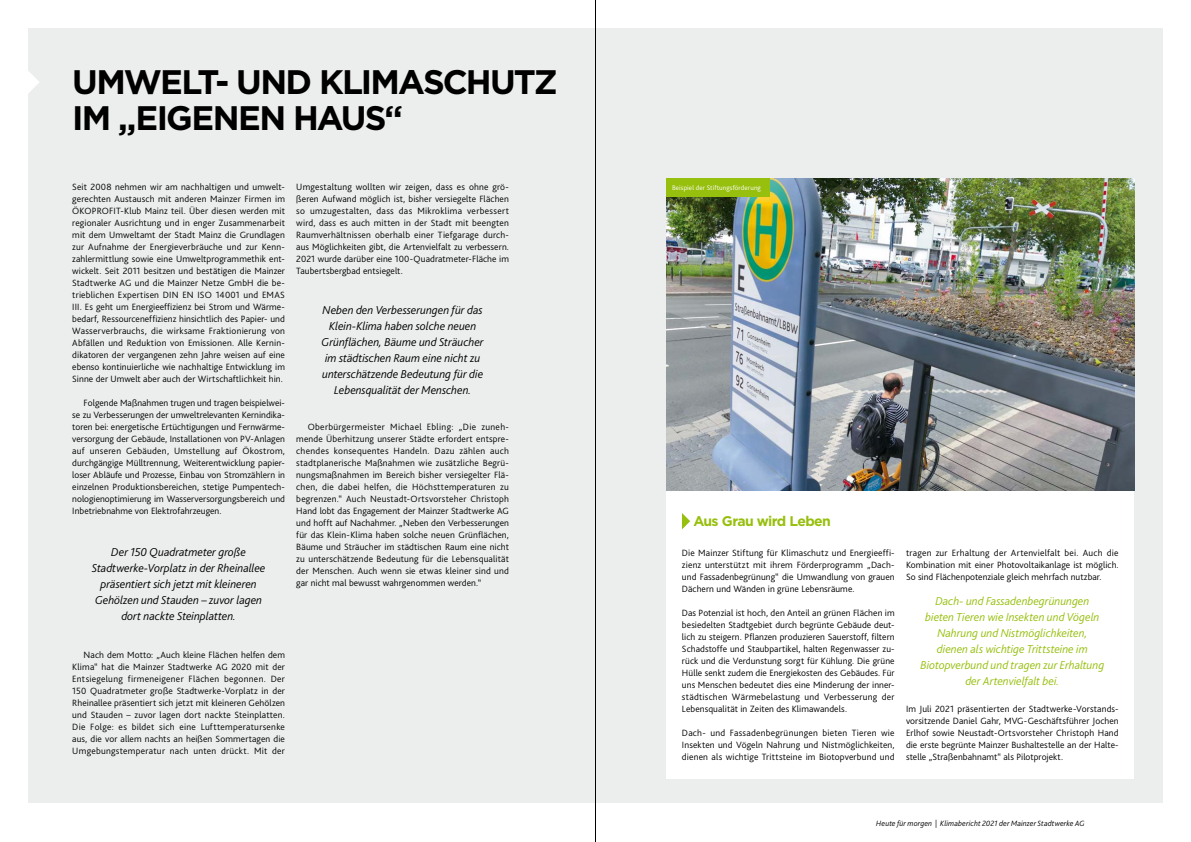
<style>
.page{position:relative;width:1191px;height:842px;background:#fff}
.page>*{position:absolute;margin:0;border:0;box-sizing:border-box;transform-origin:0 0}
.t1{font:700 34px/36px "Gotham";letter-spacing:-.055em;color:#000}
.t2{font:700 14px "Gotham";letter-spacing:-.05em;color:#97bf0d}
.t3{font:italic 300 12px/16px "Bliss";letter-spacing:-.005em;color:#000;text-align:center}
.t4{font:italic 300 12px/16px "Bliss";letter-spacing:-.005em;color:#97bf0d;text-align:center}
.t5{font:300 9.5px/12px "Bliss";letter-spacing:.005em;color:#000;text-align:justify}
.t6{font:italic 300 8px "Bliss";letter-spacing:.01em;color:#000}
.t7{font:300 7px "Bliss";letter-spacing:.015em;color:#fff}
</style>
<div class="page">
<div style="left:28px;top:28px;width:1134px;height:774px;background:#eceded"></div>
<svg style="left:28px;top:71px;width:11px;height:22px"></svg>
<div style="left:666px;top:178px;width:468px;height:600px;background:#fff"></div>
<img style="left:666px;top:178px;width:468px;height:312px">
<div style="left:666px;top:178px;width:104px;height:18px;background:#97bf0d"></div>
<svg style="left:682px;top:513px;width:8px;height:16px"></svg>
<hr style="left:595px;top:0;width:1px;height:842px;background:#000">
<h1 class="t1" style="left:72px;top:64px;width:487px">UMWELT- UND KLIMASCHUTZ<br>IM „EIGENEN HAUS“</h1>
<p class="t5" style="left:72px;top:181px;width:214px">Seit 2008 nehmen wir am nachhaltigen und umwelt&shy;gerechten Austausch mit anderen Mainzer Firmen im ÖKOPROFIT-Klub Mainz teil. Über diesen werden mit regionaler Ausrichtung und in enger Zusammenarbeit mit dem Umweltamt der Stadt Mainz die Grundlagen zur Aufnahme der Energieverbräuche und zur Kenn&shy;zahlermittlung sowie eine Umweltprogrammethik ent&shy;wickelt. Seit 2011 besitzen und bestätigen die Mainzer Stadtwerke AG und die Mainzer Netze GmbH die be&shy;trieblichen Expertisen DIN EN ISO 14001 und EMAS III. Es geht um Energieeffizienz bei Strom und Wärme&shy;bedarf, Ressourceneffizienz hinsichtlich des Papier- und Wasserverbrauchs, die wirksame Fraktionierung von Abfällen und Reduktion von Emissionen. Alle Kernin&shy;dikatoren der vergangenen zehn Jahre weisen auf eine ebenso kontinuierliche wie nachhaltige Entwicklung im Sinne der Umwelt aber auch der Wirtschaftlichkeit hin.</p>
<p class="t5" style="left:72px;top:397px;width:214px;text-indent:11px">Folgende Maßnahmen trugen und tragen beispielwei&shy;se zu Verbesserungen der umweltrelevanten Kernindika&shy;toren bei: energetische Ertüchtigungen und Fernwärme&shy;versorgung der Gebäude, Installationen von PV-Anlagen auf unseren Gebäuden, Umstellung auf Ökostrom, durchgängige Mülltrennung, Weiterentwicklung papier&shy;loser Abläufe und Prozesse, Einbau von Stromzählern in einzelnen Produktionsbereichen, stetige Pumpentech&shy;nologienoptimierung im Wasserversorgungsbereich und Inbetriebnahme von Elektrofahrzeugen.</p>
<p class="t3" style="left:92px;top:544px;width:175px">Der 150 Quadratmeter große Stadtwerke-Vorplatz in der Rheinallee präsentiert sich jetzt mit kleineren Gehölzen und Stauden – zuvor lagen dort nackte Steinplatten.</p>
<p class="t5" style="left:296px;top:181px;width:214px">Umgestaltung wollten wir zeigen, dass es ohne grö&shy;ßeren Aufwand möglich ist, bisher versiegelte Flächen so umzugestalten, dass das Mikroklima verbessert wird, dass es auch mitten in der Stadt mit beengten Raumverhältnissen oberhalb einer Tiefgarage durch&shy;aus Möglichkeiten gibt, die Artenvielfalt zu verbessern.<br>2021 wurde darüber eine 100-Quadratmeter-Fläche im Taubertsbergbad entsiegelt.</p>
<p class="t3" style="left:322px;top:302px;width:163px">Neben den Verbesserungen für das Klein-Klima haben solche neuen Grünflächen, Bäume und Sträucher im städtischen Raum eine nicht zu unterschätzende Bedeutung für die Lebensqualität der Menschen.</p>
<p class="t5" style="left:296px;top:421px;width:214px;text-indent:11px">Oberbürgermeister Michael Ebling: „Die zuneh&shy;mende Überhitzung unserer Städte erfordert entspre&shy;chendes konsequentes Handeln. Dazu zählen auch stadtplanerische Maßnahmen wie zusätzliche Begrü&shy;nungsmaßnahmen im Bereich bisher versiegelter Flä&shy;chen, die dabei helfen, die Höchsttemperaturen zu begrenzen.“ Auch Neustadt-Ortsvorsteher Christoph Hand lobt das Engagement der Mainzer Stadtwerke AG und hofft auf Nachahmer. „Neben den Verbesserungen für das Klein-Klima haben solche neuen Grünflächen, Bäume und Sträucher im städtischen Raum eine nicht zu unterschätzende Bedeutung für die Lebensqualität der Menschen. Auch wenn sie etwas kleiner sind und gar nicht mal bewusst wahrgenommen werden.“</p>
<p class="t5" style="left:72px;top:649px;width:214px;text-indent:11px">Nach dem Motto: „Auch kleine Flächen helfen dem Klima“ hat die Mainzer Stadtwerke AG 2020 mit der Entsiegelung firmeneigener Flächen begonnen. Der 150 Quadratmeter große Stadtwerke-Vorplatz in der Rheinallee präsentiert sich jetzt mit kleineren Gehölzen und Stauden – zuvor lagen dort nackte Steinplatten.<br>Die Folge: es bildet sich eine Lufttemperatursenke aus, die vor allem nachts an heißen Sommertagen die Umgebungstemperatur nach unten drückt. Mit der</p>
<p class="t7" style="left:672px;top:184px;width:90px">Beispiel der Stiftungsförderung</p>
<h2 class="t2" style="left:693px;top:512px;width:139px">Aus Grau wird Leben</h2>
<p class="t5" style="left:682px;top:547px;width:214px">Die Mainzer Stiftung für Klimaschutz und Energieeffi&shy;zienz unterstützt mit ihrem Förderprogramm „Dach&shy;und Fassadenbegrünung“ die Umwandlung von grauen Dächern und Wänden in grüne Lebensräume.</p>
<p class="t5" style="left:682px;top:607px;width:214px">Das Potenzial ist hoch, den Anteil an grünen Flächen im besiedelten Stadtgebiet durch begrünte Gebäude deut&shy;lich zu steigern. Pflanzen produzieren Sauerstoff, filtern Schadstoffe und Staubpartikel, halten Regenwasser zu&shy;rück und die Verdunstung sorgt für Kühlung. Die grüne Hülle senkt zudem die Energiekosten des Gebäudes. Für uns Menschen bedeutet dies eine Minderung der inner&shy;städtischen Wärmebelastung und Verbesserung der Lebensqualität in Zeiten des Klimawandels.</p>
<p class="t5" style="left:682px;top:727px;width:214px">Dach- und Fassadenbegrünungen bieten Tieren wie Insekten und Vögeln Nahrung und Nistmöglichkeiten, dienen als wichtige Trittsteine im Biotopverbund und</p>
<p class="t5" style="left:906px;top:547px;width:214px">tragen zur Erhaltung der Artenvielfalt bei. Auch die Kombination mit einer Photovoltaikanlage ist möglich.<br>So sind Flächenpotenziale gleich mehrfach nutzbar.</p>
<p class="t4" style="left:920px;top:593px;width:185px">Dach- und Fassadenbegrünungen bieten Tieren wie Insekten und Vögeln Nahrung und Nistmöglichkeiten, dienen als wichtige Trittsteine im Biotopverbund und tragen zur Erhaltung der Artenvielfalt bei.</p>
<p class="t5" style="left:906px;top:703px;width:214px">Im Juli 2021 präsentierten der Stadtwerke-Vorstands&shy;vorsitzende Daniel Gahr, MVG-Geschäftsführer Jochen Erlhof sowie Neustadt-Ortsvorsteher Christoph Hand die erste begrünte Mainzer Bushaltestelle an der Halte&shy;stelle „Straßenbahnamt“ als Pilotprojekt.</p>
<p class="t6" style="left:876px;top:819px;width:210px">Heute für morgen | Klimabericht 2021 der Mainzer Stadtwerke AG</p>
</div>
